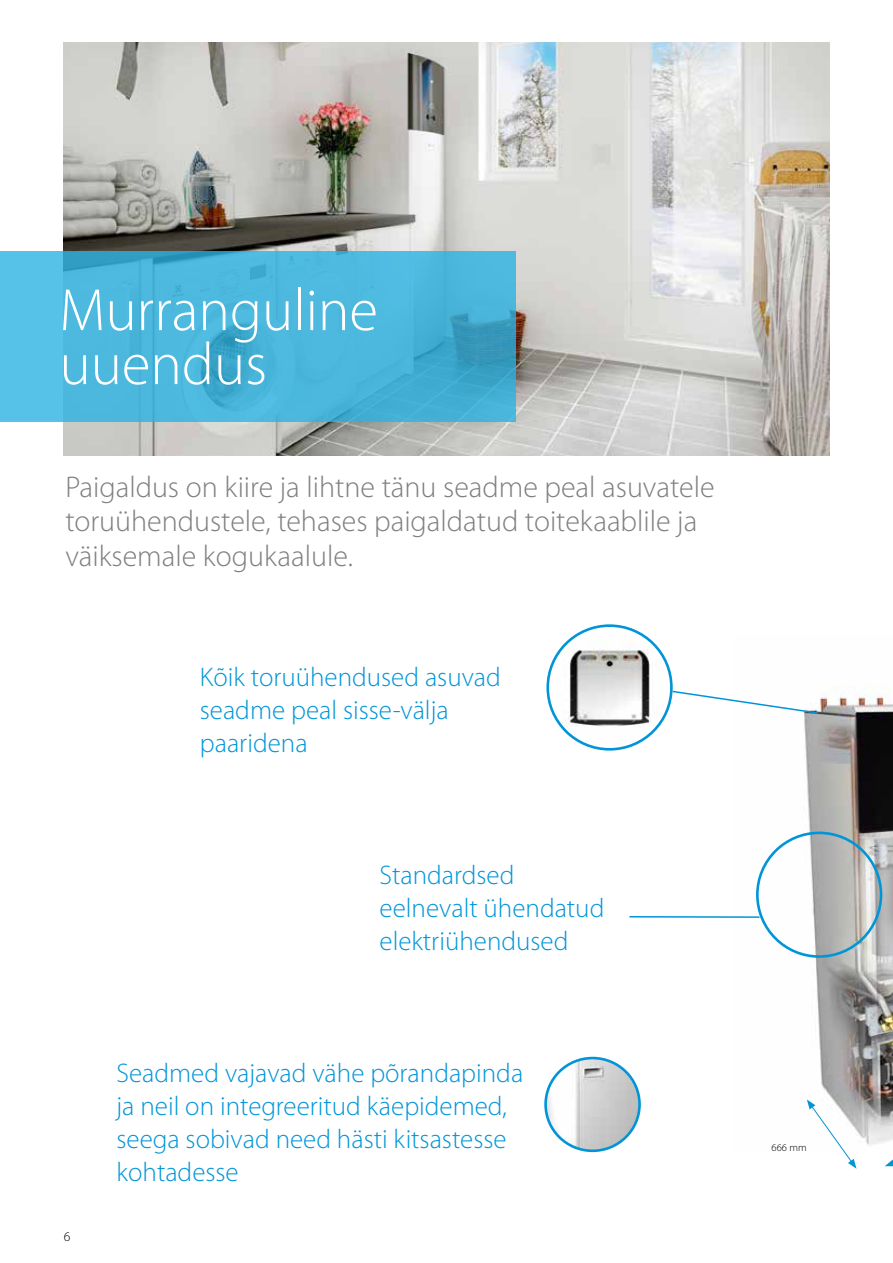
<style>
.page{position:relative;width:893px;height:1263px;background:#fff}
.page>*{position:absolute;margin:0;border:0;box-sizing:border-box;transform-origin:0 0}
.t1{font:300 60px/54px "Myriad Pro";color:#fff}
.t2{font:300 30px/34.5px "Myriad Pro";color:#7e7f81}
.t3{font:300 27px/33px "Myriad Pro";color:#0095d8}
.t4{font:300 13.5px "Myriad Pro";color:#000}
.t5{font:300 10.5px "Myriad Pro";color:#000}
</style>
<div class="page">
<img style="left:64px;top:43px;width:765px;height:412px">
<img style="left:756px;top:686px;width:137px;height:460px">
<svg style="left:0;top:251px;width:516px;height:171px;background:#49b5da"></svg>
<img style="left:547px;top:1058px;width:92px;height:93px">
<div style="left:544px;top:1057px;width:97px;height:95px;border:3px solid #0095d8;border-radius:50%"></div>
<img style="left:556px;top:626px;width:107px;height:122px">
<div style="left:546px;top:624px;width:127px;height:127px;border:3px solid #0095d8;border-radius:50%"></div>
<div style="left:756px;top:831px;width:126px;height:127px;border:3px solid #0095d8;border-radius:50%"></div>
<svg style="left:671px;top:690px;width:149px;height:25px"></svg>
<hr style="left:629px;top:916px;width:130px;height:2px;background:#0095d8">
<svg style="left:885px;top:1126px;width:8px;height:40px"></svg>
<svg style="left:807px;top:1099px;width:49px;height:70px"></svg>
<h1 class="t1" style="left:59px;top:284px;width:320px">Murranguline uuendus</h1>
<p class="t2" style="left:65px;top:470px;width:651px">Paigaldus on kiire ja lihtne tänu seadme peal asuvatele toruühendustele, tehases paigaldatud toitekaablile ja väiksemale kogukaalule.</p>
<p class="t3" style="left:200px;top:661px;width:302px">Kõik toruühendused asuvad seadme peal sisse-välja paaridena</p>
<p class="t3" style="left:380px;top:859px;width:226px">Standardsed eelnevalt ühendatud elektriühendused</p>
<p class="t4" style="left:64px;top:1229px;width:8px">6</p>
<p class="t3" style="left:116px;top:1057px;width:408px">Seadmed vajavad vähe põrandapinda ja neil on integreeritud käepidemed, seega sobivad need hästi kitsastesse kohtadesse</p>
<p class="t5" style="left:772px;top:1141px;width:36px">666 mm</p>
</div>
